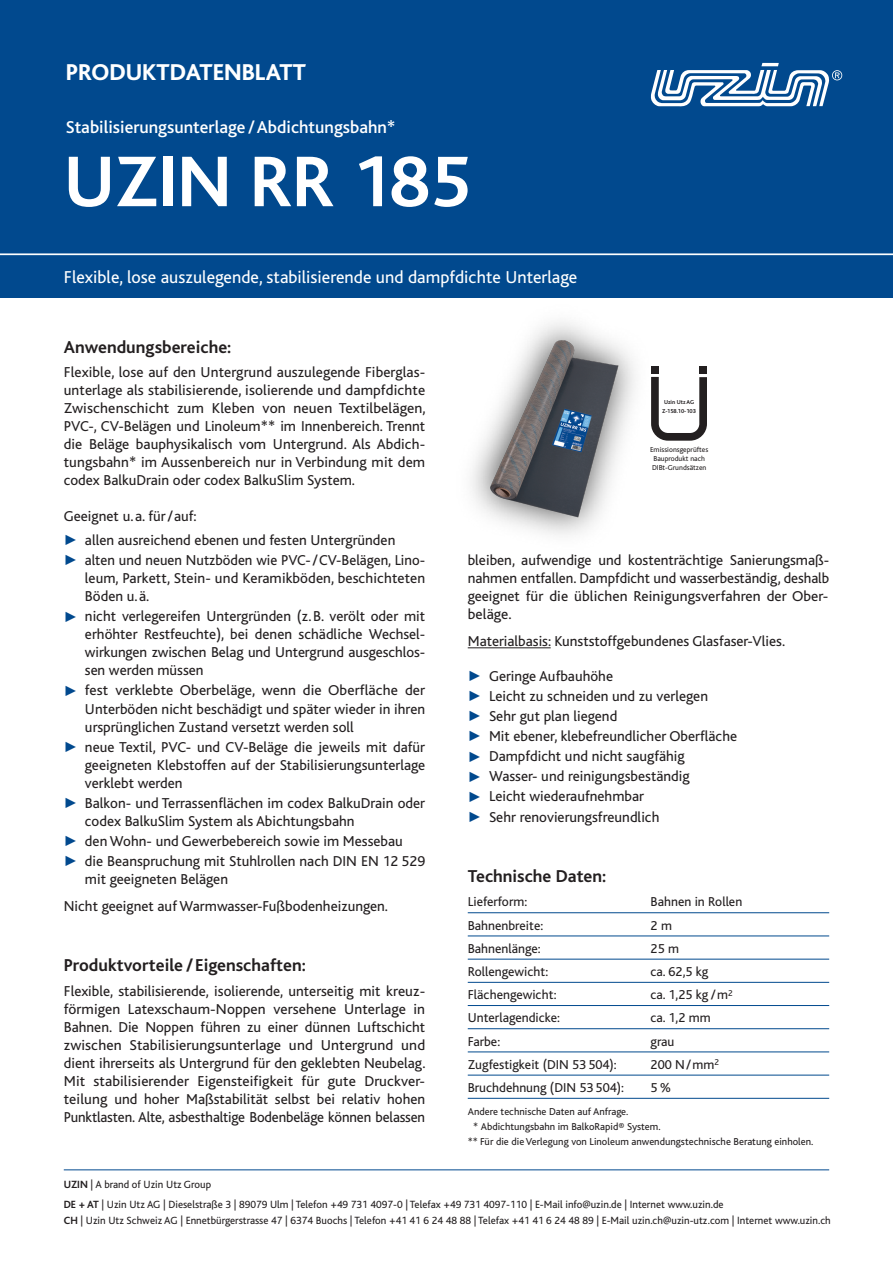
<style>
.page{position:relative;width:893px;height:1263px;background:#fff}
.page>*{position:absolute;margin:0;border:0;box-sizing:border-box;transform-origin:0 0}
.t1{font:700 75px "Bliss";color:#fff}
.t2{font:800 24px "Bliss";color:#fff}
.t3{font:700 18px "Bliss";color:#231f20}
.t4{font:18px "Bliss";color:#fff}
.t5{font:500 18px "Bliss";color:#fff}
.t6{font:15px/18px "Bliss";color:#231f20;text-align:justify}
.t7{font:13.5px "Bliss";color:#231f20}
.t8{font:10.95px/20px "Bliss";color:#231f20}
.t9{font:10.5px "Bliss";color:#231f20}
.t10{font:7.5px/9px "Bliss";color:#231f20}
.t11{font:700 6px/9px "Bliss";color:#231f20}
.s1{color:#01498e}
.s2{font-weight:700}
</style>
<div class="page">
<img style="left:477px;top:339px;width:152px;height:179px">
<div style="left:0;top:0;width:893px;height:255px;background:#01498e"></div>
<div style="left:0;top:255px;width:893px;height:43px;background:#01498e"></div>
<svg style="left:651px;top:63px;width:191px;height:44px"></svg>
<hr style="left:468px;top:647px;width:83px;height:1px;background:#231f20">
<hr style="left:468px;top:912px;width:361px;height:1px;background:#01498e">
<hr style="left:468px;top:935px;width:361px;height:1px;background:#01498e">
<hr style="left:468px;top:959px;width:361px;height:1px;background:#01498e">
<hr style="left:468px;top:982px;width:361px;height:1px;background:#01498e">
<hr style="left:468px;top:1005px;width:361px;height:1px;background:#01498e">
<hr style="left:468px;top:1028px;width:361px;height:1px;background:#01498e">
<hr style="left:468px;top:1051px;width:361px;height:1px;background:#01498e">
<hr style="left:468px;top:1075px;width:361px;height:1px;background:#01498e">
<hr style="left:468px;top:1098px;width:361px;height:1px;background:#01498e">
<hr style="left:0;top:253px;width:893px;height:2px;background:#fff">
<hr style="left:64px;top:1169px;width:765px;height:1px;background:#01498e">
<div style="left:651px;top:366px;width:8px;height:8px;background:#231f20"></div>
<div style="left:699px;top:366px;width:8px;height:8px;background:#231f20"></div>
<svg style="left:651px;top:376px;width:56px;height:65px"></svg>
<h2 class="t2" style="left:66px;top:63px;width:242px">PRODUKTDATENBLATT</h2>
<p class="t5" style="left:66px;top:121px;width:331px">Stabilisierungsunterlage /Abdichtungsbahn*</p>
<h1 class="t1" style="left:64px;top:153px;width:408px">UZIN RR 185</h1>
<p class="t4" style="left:64px;top:270px;width:515px">Flexible, lose auszulegende, stabilisierende und dampfdichte Unterlage</p>
<p class="t3" style="left:64px;top:340px;width:169px">Anwendungsbereiche:</p>
<p class="t6" style="left:64px;top:365px;width:363px">Flexible, lose auf den Untergrund auszulegende Fiberglas&shy;unterlage als stabilisierende, isolierende und dampfdichte Zwischenschicht zum Kleben von neuen Textilbelägen, PVC-, CV-Belägen und Linoleum** im Innenbereich. Trennt die Beläge bauphysikalisch vom Untergrund. Als Abdich&shy;tungsbahn* im Aussenbereich nur in Verbindung mit dem codex BalkuDrain oder codex BalkuSlim System.</p>
<p class="t6" style="left:64px;top:508px;width:134px">Geeignet u.a. für/auf:</p>
<p class="t6" style="left:64px;top:532px;width:333px"><span class="s1">✓</span> allen ausreichend ebenen und festen Untergründen</p>
<p class="t6" style="left:85px;top:552px;width:342px;text-indent:-21px"><span class="s1">✓</span> alten und neuen Nutzböden wie PVC-/CV-Belägen, Lino&shy;leum, Parkett, Stein- und Keramikböden, beschichteten Böden u.ä.</p>
<p class="t6" style="left:85px;top:609px;width:342px;text-indent:-21px"><span class="s1">✓</span> nicht verlegereifen Untergründen (z.B. verölt oder mit erhöhter Restfeuchte), bei denen schädliche Wechsel&shy;wirkungen zwischen Belag und Untergrund ausgeschlos&shy;sen werden müssen</p>
<p class="t6" style="left:85px;top:683px;width:342px;text-indent:-21px"><span class="s1">✓</span> fest verklebte Oberbeläge, wenn die Oberfläche der Unterböden nicht beschädigt und später wieder in ihren ursprünglichen Zustand versetzt werden soll</p>
<p class="t6" style="left:85px;top:739px;width:342px;text-indent:-21px"><span class="s1">✓</span> neue Textil, PVC- und CV-Beläge die jeweils mit dafür geeigneten Klebstoffen auf der Stabilisierungsunterlage verklebt werden</p>
<p class="t6" style="left:85px;top:795px;width:342px;text-indent:-21px"><span class="s1">✓</span> Balkon- und Terrassenflächen im codex BalkuDrain oder codex BalkuSlim System als Abichtungsbahn</p>
<p class="t6" style="left:64px;top:833px;width:341px"><span class="s1">✓</span> den Wohn- und Gewerbebereich sowie im Messebau</p>
<p class="t6" style="left:85px;top:854px;width:342px;text-indent:-21px"><span class="s1">✓</span> die Beanspruchung mit Stuhlrollen nach DIN EN 12 529 mit geeigneten Belägen</p>
<p class="t6" style="left:64px;top:898px;width:326px">Nicht geeignet auf Warmwasser-Fußbodenheizungen.</p>
<p class="t3" style="left:64px;top:958px;width:244px">Produktvorteile /Eigenschaften:</p>
<p class="t6" style="left:64px;top:983px;width:363px">Flexible, stabilisierende, isolierende, unterseitig mit kreuz&shy;förmigen Latexschaum-Noppen versehene Unterlage in Bahnen. Die Noppen führen zu einer dünnen Luftschicht zwischen Stabilisierungsunterlage und Untergrund und dient ihrerseits als Untergrund für den geklebten Neubelag.<br>Mit stabilisierender Eigensteifigkeit für gute Druckver&shy;teilung und hoher Maßstabilität selbst bei relativ hohen Punktlasten. Alte, asbesthaltige Bodenbeläge können belassen</p>
<p class="t11" style="left:662px;top:398px;width:35px">Uzin Utz AG<br>Z-158.10-103</p>
<p class="t10" style="left:650px;top:446px;width:60px">Emissionsgeprüftes<br>Bauprodukt nach<br>DIBt-Grundsätzen</p>
<p class="t6" style="left:468px;top:553px;width:363px">bleiben, aufwendige und kostenträchtige Sanierungsmaß&shy;nahmen entfallen. Dampfdicht und wasserbeständig, deshalb geeignet für die üblichen Reinigungsverfahren der Ober&shy;beläge.</p>
<p class="t6" style="left:468px;top:633px;width:319px">Materialbasis: Kunststoffgebundenes Glasfaser-Vlies.</p>
<p class="t6" style="left:468px;top:668px;width:147px"><span class="s1">✓</span> Geringe Aufbauhöhe</p>
<p class="t6" style="left:468px;top:688px;width:242px"><span class="s1">✓</span> Leicht zu schneiden und zu verlegen</p>
<p class="t6" style="left:468px;top:708px;width:151px"><span class="s1">✓</span> Sehr gut plan liegend</p>
<p class="t6" style="left:468px;top:728px;width:271px"><span class="s1">✓</span> Mit ebener, klebefreundlicher Oberfläche</p>
<p class="t6" style="left:468px;top:749px;width:218px"><span class="s1">✓</span> Dampfdicht und nicht saugfähig</p>
<p class="t6" style="left:468px;top:769px;width:223px"><span class="s1">✓</span> Wasser- und reinigungsbeständig</p>
<p class="t6" style="left:468px;top:789px;width:178px"><span class="s1">✓</span> Leicht wiederaufnehmbar</p>
<p class="t6" style="left:468px;top:809px;width:193px"><span class="s1">✓</span> Sehr renovierungsfreundlich</p>
<p class="t3" style="left:468px;top:869px;width:140px">Technische Daten:</p>
<p class="t7" style="left:468px;top:897px;width:61px">Lieferform:</p>
<p class="t7" style="left:651px;top:897px;width:93px">Bahnen in Rollen</p>
<p class="t7" style="left:468px;top:920px;width:77px">Bahnenbreite:</p>
<p class="t7" style="left:651px;top:920px;width:23px">2m</p>
<p class="t7" style="left:468px;top:943px;width:74px">Bahnenlänge:</p>
<p class="t7" style="left:651px;top:943px;width:30px">25 m</p>
<p class="t7" style="left:468px;top:966px;width:82px">Rollengewicht:</p>
<p class="t7" style="left:651px;top:966px;width:59px">ca. 62,5 kg</p>
<p class="t7" style="left:468px;top:989px;width:90px">Flächengewicht:</p>
<p class="t7" style="left:651px;top:989px;width:84px">ca. 1,25 kg /m<sup>2</sup></p>
<p class="t7" style="left:468px;top:1013px;width:94px">Unterlagendicke:</p>
<p class="t7" style="left:651px;top:1013px;width:62px">ca. 1,2 mm</p>
<p class="t7" style="left:468px;top:1036px;width:34px">Farbe:</p>
<p class="t7" style="left:651px;top:1036px;width:25px">grau</p>
<p class="t7" style="left:468px;top:1059px;width:150px">Zugfestigkeit (DIN 53 504):</p>
<p class="t7" style="left:651px;top:1059px;width:70px">200 N/mm<sup>2</sup></p>
<p class="t7" style="left:468px;top:1082px;width:158px">Bruchdehnung (DIN 53 504):</p>
<p class="t7" style="left:651px;top:1082px;width:22px">5%</p>
<p class="t9" style="left:468px;top:1108px;width:162px">Andere technische Daten auf Anfrage.</p>
<p class="t9" style="left:473px;top:1122px;width:189px">* Abdichtungsbahn im BalkoRapid® System.</p>
<p class="t9" style="left:468px;top:1137px;width:347px">** Für die dieVerlegung von Linoleum anwendungstechnische Beratung einholen.</p>
<p class="t8" style="left:64px;top:1176px;width:661px"><span class="s2">UZIN</span> | A brand of Uzin Utz Group<br><span class="s2">DE + AT</span> | Uzin Utz AG | Dieselstraße 3 | 89079 Ulm | Telefon +49 731 4097-0 | Telefax +49 731 4097-110 | E-Mail info@uzin.de | Internet www.uzin.de</p>
<p class="t8" style="left:64px;top:1211px;width:768px"><span class="s2">CH</span> | Uzin Utz Schweiz AG | Ennetbürgerstrasse 47 | 6374 Buochs | Telefon +41 41 6 24 48 88 | Telefax +41 41 6 24 48 89 | E-Mail uzin.ch@uzin-utz.com | Internet www.uzin.ch</p>
</div>
